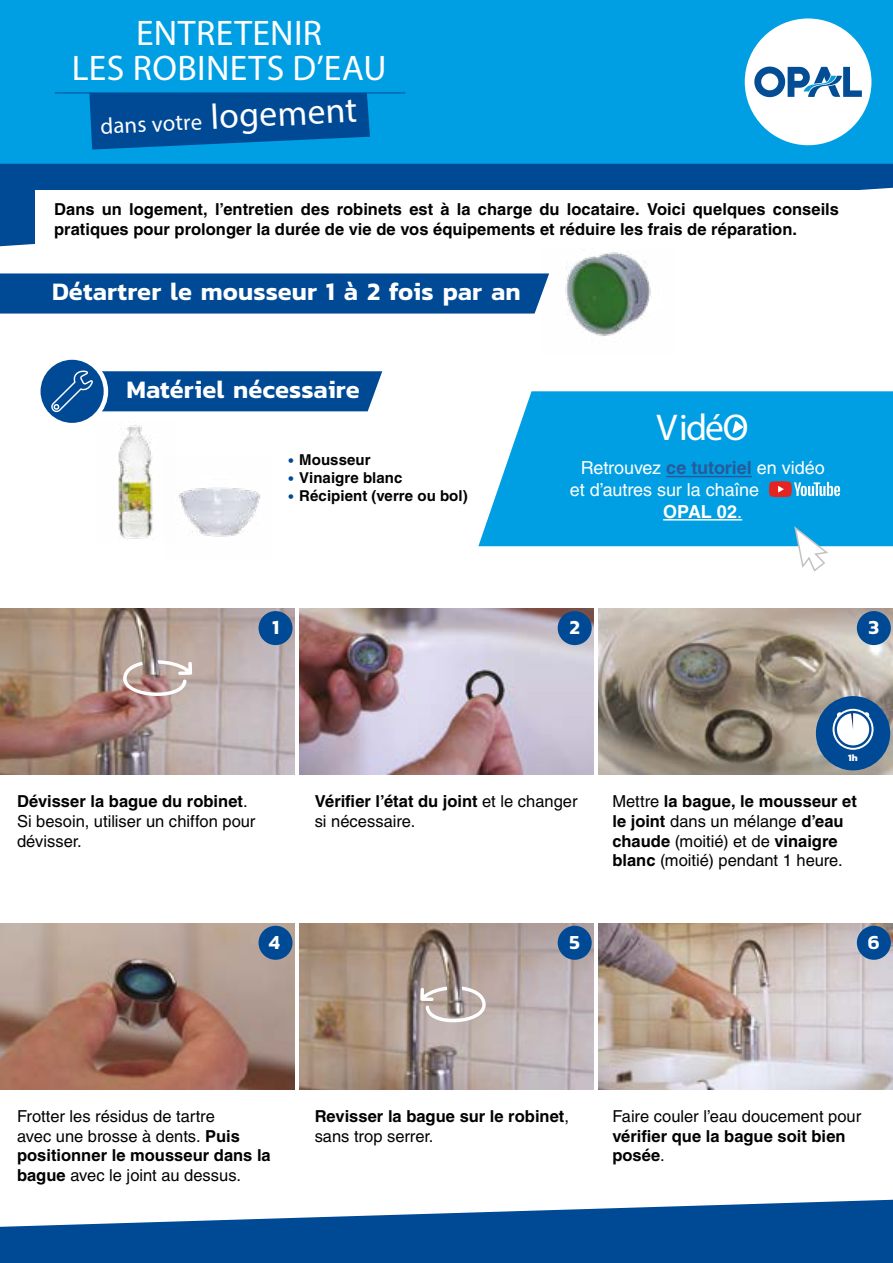
<style>
.page{position:relative;width:893px;height:1263px;background:#fff}
.page>*{position:absolute;margin:0;border:0;box-sizing:border-box;transform-origin:0 0}
.t1{font:37.35px "Myriad Pro";letter-spacing:-.04em;color:#fff}
.t2{font:35.7px/34.5px "Myriad Pro";letter-spacing:.015em;color:#fff;text-align:center}
.t3{font:600 25.5px "Kanit";color:#fff}
.t4{font:22.8px "Myriad Pro";color:#fff}
.t5{font:600 20.25px "Kanit";color:#fff}
.t6{font:18px "Helvetica LT Std";letter-spacing:-.005em;color:#fff}
.t7{font:700 18px "Helvetica LT Std";letter-spacing:-.005em;color:#fff}
.t8{font:16.5px/19.8px "Helvetica LT Std";color:#020203}
.t9{font:700 16.5px/19.8px "Helvetica LT Std";color:#020203}
.t10{font:700 15px "Helvetica LT Std";letter-spacing:.005em;color:#020203}
.t11{font:700 9.9px "Kanit";color:#fff}
.s1{font-size:35.7px}
.s2{font-family:"Alwyn New";font-weight:400;color:#004a95}
.s3{font-weight:700;color:#275b9b}
.s4{font-weight:400}
.s5{font-weight:700}
</style>
<div class="page">
<svg style="left:0;top:1200px;width:893px;height:63px;fill:#004a95"></svg>
<img style="left:299px;top:609px;width:295px;height:165px">
<div style="left:558px;top:611px;width:34px;height:34px;background:#004a95;border-radius:50%"></div>
<img style="left:299px;top:923px;width:295px;height:166px">
<svg style="left:420px;top:986px;width:66px;height:36px"></svg>
<div style="left:558px;top:926px;width:34px;height:34px;background:#004a95;border-radius:50%"></div>
<img style="left:0;top:923px;width:295px;height:166px">
<div style="left:259px;top:926px;width:34px;height:34px;background:#004a95;border-radius:50%"></div>
<img style="left:598px;top:923px;width:295px;height:166px">
<div style="left:857px;top:926px;width:34px;height:34px;background:#004a95;border-radius:50%"></div>
<img style="left:0;top:609px;width:295px;height:165px">
<svg style="left:123px;top:660px;width:69px;height:36px"></svg>
<div style="left:259px;top:611px;width:34px;height:34px;background:#004a95;border-radius:50%"></div>
<img style="left:598px;top:609px;width:295px;height:165px">
<div style="left:857px;top:611px;width:34px;height:34px;background:#004a95;border-radius:50%"></div>
<div style="left:816px;top:696px;width:74px;height:74px;background:#004a95;border-radius:50%"></div>
<svg style="left:832px;top:709px;width:41px;height:41px"></svg>
<svg style="left:478px;top:391px;width:415px;height:155px;background:#11a5e4"></svg>
<svg style="left:732px;top:421px;width:11px;height:12px"></svg>
<svg style="left:793px;top:524px;width:37px;height:48px"></svg>
<hr style="left:666px;top:476px;width:86px;height:1px;background:#275b9b">
<hr style="left:663px;top:519px;width:79px;height:1px;background:#fff">
<svg style="left:769px;top:481px;width:71px;height:16px"></svg>
<svg style="left:38px;top:357px;width:68px;height:68px"></svg>
<div style="left:36px;top:355px;width:72px;height:72px;border:4px solid #fff;border-radius:50%"></div>
<svg style="left:51px;top:364px;width:332px;height:55px"></svg>
<img style="left:565px;top:252px;width:86px;height:84px">
<img style="left:118px;top:425px;width:35px;height:115px">
<img style="left:179px;top:487px;width:82px;height:50px">
<div style="left:0;top:273px;width:550px;height:41px;background:#004a95"></div>
<svg style="left:0;top:164px;width:893px;height:82px;background:#12579c"></svg>
<div style="left:0;top:0;width:893px;height:164px;background:#009fe3"></div>
<svg style="left:80px;top:93px;width:300px;height:57px"></svg>
<hr style="left:55px;top:92px;width:350px;height:1px;background:#004a95">
<div style="left:745px;top:18px;width:126px;height:127px;background:#fff;border-radius:50%"></div>
<svg style="left:754px;top:67px;width:108px;height:30px"></svg>
<div style="left:35px;top:190px;width:823px;height:57px;background:#fff"></div>
<h2 class="t2" style="left:72px;top:16px;width:316px">ENTRETENIR<br>LES ROBINETS D’EAU</h2>
<h3 class="t4" style="left:100px;top:113px;width:259px;rotate:-3deg">dans votre <span class="s1">logement</span></h3>
<p class="t9" style="left:54px;top:199px;width:786px">Dans un logement, l’entretien des robinets est à la charge du locataire. Voici quelques conseils pratiques pour prolonger la durée de vie de vos équipements et réduire les frais de réparation.</p>
<h3 class="t3" style="left:52px;top:272px;width:470px">Détartrer le mousseur 1 à 2 fois par an</h3>
<h3 class="t3" style="left:126px;top:370px;width:235px">Matériel nécessaire</h3>
<p class="t10" style="left:287px;top:450px;width:85px"><span class="s2">•</span> Mousseur</p>
<p class="t10" style="left:287px;top:468px;width:117px"><span class="s2">•</span> Vinaigre blanc</p>
<p class="t10" style="left:287px;top:486px;width:182px"><span class="s2">•</span> Récipient (verre ou bol)</p>
<h1 class="t1" style="left:656px;top:405px;width:94px">VidéO</h1>
<p class="t6" style="left:581px;top:458px;width:246px">Retrouvez <span class="s3">ce tutoriel</span> en vidéo</p>
<p class="t6" style="left:570px;top:479px;width:191px">et d’autres sur la chaîne</p>
<p class="t7" style="left:663px;top:500px;width:81px">OPAL 02<span class="s4">.</span></p>
<p class="t5" style="left:272px;top:612px;width:9px">1</p>
<p class="t5" style="left:868px;top:612px;width:12px">3</p>
<p class="t5" style="left:569px;top:612px;width:12px">2</p>
<p class="t8" style="left:17px;top:791px;width:240px"><span class="s5">Dévisser la bague du robinet</span>.<br>Si besoin, utiliser un chiffon pour dévisser.</p>
<p class="t8" style="left:315px;top:791px;width:264px"><span class="s5">Vérifier l’état du joint</span> et le changer si nécessaire.</p>
<p class="t11" style="left:848px;top:750px;width:11px">1h</p>
<p class="t8" style="left:612px;top:791px;width:246px">Mettre <span class="s5">la bague, le mousseur et le joint</span> dans un mélange <span class="s5">d’eau chaude</span> (moitié) et de <span class="s5">vinaigre blanc</span> (moitié) pendant 1 heure.</p>
<p class="t5" style="left:269px;top:927px;width:13px">4</p>
<p class="t5" style="left:569px;top:927px;width:12px">5</p>
<p class="t5" style="left:868px;top:927px;width:13px">6</p>
<p class="t8" style="left:17px;top:1106px;width:255px">Frotter les résidus de tartre<br>avec une brosse à dents. <span class="s5">Puis positionner le mousseur dans la bague</span> avec le joint au dessus.</p>
<p class="t9" style="left:315px;top:1106px;width:256px">Revisser la bague sur le robinet<span class="s4">, sans trop serrer.</span></p>
<p class="t8" style="left:612px;top:1106px;width:250px">Faire couler l’eau doucement pour</p>
<p class="t9" style="left:612px;top:1125px;width:235px">vérifier que la bague soit bien posée<span class="s4">.</span></p>
</div>
